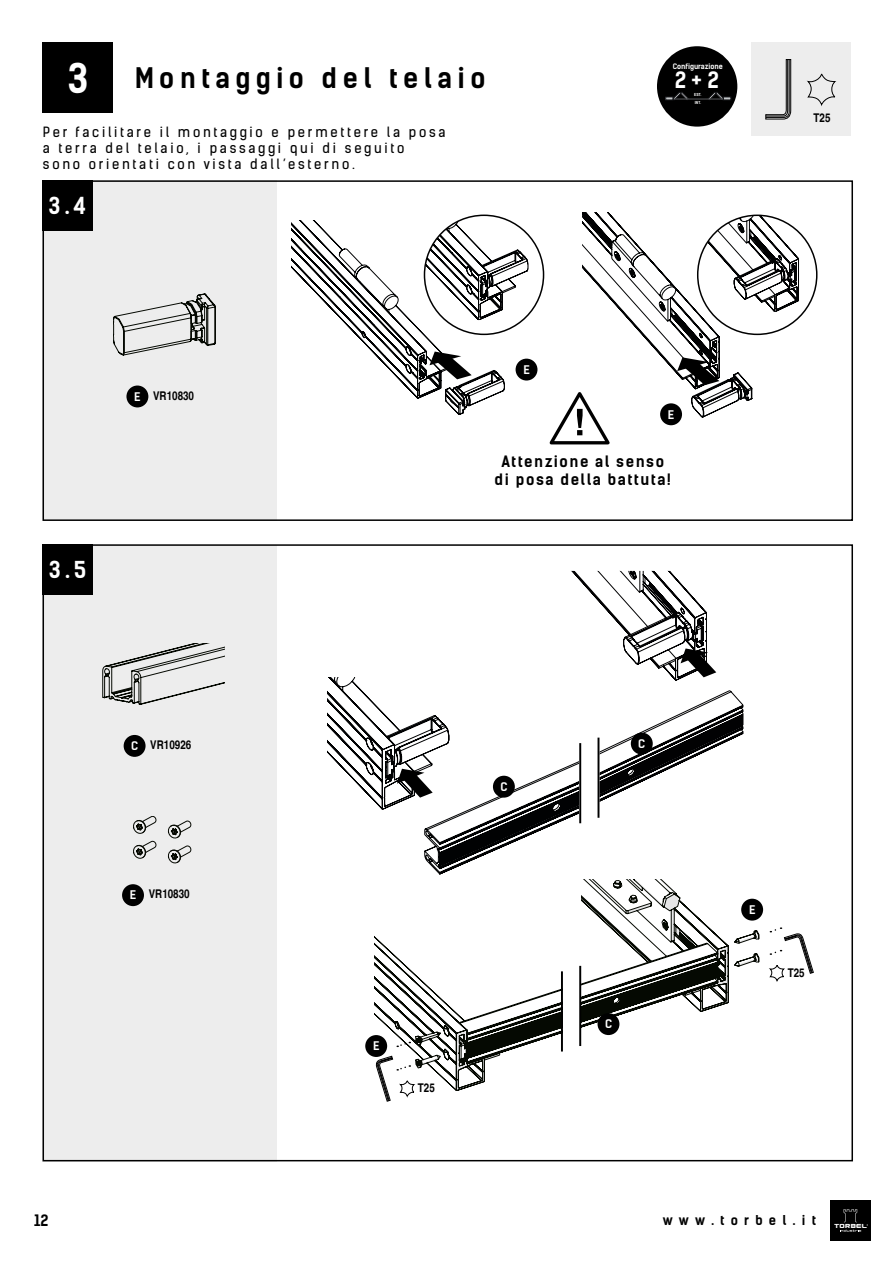
<style>
.page{position:relative;width:893px;height:1263px;background:#fff}
.page>*{position:absolute;margin:0;border:0;box-sizing:border-box;transform-origin:0 0}
.t1{font:700 27px "Kelson Sans";letter-spacing:.2em;color:#000}
.t2{font:700 22.2px "Kelson Sans";color:#fff}
.t3{font:700 21.6px "Kelson Sans";color:#fff}
.t4{font:700 15px/18px "Kelson Sans";letter-spacing:.1em;color:#000;text-align:center}
.t5{font:13.5px/16.2px "Kelson Sans";letter-spacing:.2em;color:#000}
.t6{font:700 12.9px "Kelson Sans";letter-spacing:.48em;color:#000}
.t7{font:700 condensed 12px "Helvetica";color:#000}
.t8{font:700 11.4px "Kelson Sans";color:#fff}
.t9{font:700 7.2px "Kelson Sans";color:#fff}
.t10{font:7.05px "Usuzi";letter-spacing:.05em;color:#fff}
.t11{font:700 3.9px/8.2px "Kelson Sans";color:#fff}
.s1{font-size:39px;color:#fff}
.s2{font-family:"Kelson Sans";font-stretch:normal;font-size:11.4px;color:#fff}
</style>
<div class="page">
<div style="left:830px;top:1200px;width:41px;height:41px;background:#000"></div>
<svg style="left:840px;top:1209px;width:28px;height:23px"></svg>
<div style="left:43px;top:180px;width:234px;height:341px;background:#ededed"></div>
<div style="left:43px;top:180px;width:810px;height:341px;border:2px solid #000"></div>
<div style="left:43px;top:545px;width:234px;height:616px;background:#ededed"></div>
<div style="left:751px;top:43px;width:99px;height:93px;background:#ededed"></div>
<svg style="left:765px;top:59px;width:26px;height:61px"></svg>
<svg style="left:807px;top:74px;width:29px;height:31px"></svg>
<div style="left:516px;top:359px;width:21px;height:21px;background:#000;border-radius:50%"></div>
<svg style="left:291px;top:215px;width:238px;height:200px"></svg>
<svg style="left:103px;top:644px;width:122px;height:60px"></svg>
<div style="left:124px;top:735px;width:22px;height:22px;background:#000;border-radius:50%"></div>
<svg style="left:133px;top:841px;width:23px;height:17px"></svg>
<svg style="left:168px;top:846px;width:23px;height:17px"></svg>
<div style="left:122px;top:884px;width:22px;height:22px;background:#000;border-radius:50%"></div>
<svg style="left:133px;top:816px;width:23px;height:17px"></svg>
<svg style="left:168px;top:821px;width:23px;height:17px"></svg>
<div style="left:43px;top:43px;width:70px;height:70px;background:#000"></div>
<div style="left:43px;top:180px;width:50px;height:51px;background:#000"></div>
<div style="left:43px;top:544px;width:50px;height:50px;background:#000"></div>
<svg style="left:113px;top:294px;width:103px;height:61px"></svg>
<div style="left:126px;top:385px;width:22px;height:22px;background:#000;border-radius:50%"></div>
<svg style="left:581px;top:880px;width:178px;height:153px"></svg>
<hr style="left:561px;top:971px;width:2px;height:80px;background:#000">
<hr style="left:579px;top:966px;width:2px;height:80px;background:#000">
<svg style="left:769px;top:927px;width:45px;height:54px"></svg>
<div style="left:597px;top:1013px;width:22px;height:22px;background:#000;border-radius:50%"></div>
<div style="left:741px;top:899px;width:22px;height:21px;background:#000;border-radius:50%"></div>
<div style="left:365px;top:1035px;width:22px;height:22px;background:#000;border-radius:50%"></div>
<svg style="left:374px;top:936px;width:188px;height:165px"></svg>
<div style="left:657px;top:46px;width:80px;height:81px;background:#000;border-radius:50%"></div>
<svg style="left:666px;top:92px;width:22px;height:8px"></svg>
<svg style="left:709px;top:92px;width:22px;height:8px"></svg>
<div style="left:673px;top:98px;width:50px;height:2px;border:1px solid #1a1b1f"></div>
<svg style="left:327px;top:677px;width:251px;height:197px"></svg>
<svg style="left:397px;top:769px;width:36px;height:29px"></svg>
<div style="left:493px;top:776px;width:22px;height:22px;background:#000;border-radius:50%"></div>
<svg style="left:553px;top:571px;width:190px;height:234px"></svg>
<svg style="left:549px;top:212px;width:250px;height:233px"></svg>
<hr style="left:579px;top:743px;width:2px;height:80px;background:#000">
<hr style="left:597px;top:738px;width:2px;height:80px;background:#000">
<h1 class="t1" style="left:67px;top:61px;width:420px"><span class="s1">3</span> Montaggio del telaio</h1>
<p class="t5" style="left:43px;top:123px;width:404px">Per facilitare il montaggio e permettere la posa a terra del telaio, i passaggi qui di seguito<br>sono orientati con vista dall’esterno.</p>
<h2 class="t2" style="left:49px;top:192px;width:39px">3.4</h2>
<p class="t9" style="left:673px;top:62px;width:52px">Configurazione</p>
<h3 class="t3" style="left:675px;top:67px;width:46px">2 + 2</h3>
<p class="t11" style="left:694px;top:90px;width:9px">EST.<br>INT.</p>
<p class="t7" style="left:134px;top:387px;width:61px"><span class="s2">E</span> VR10830</p>
<h2 class="t2" style="left:49px;top:556px;width:39px">3.5</h2>
<p class="t8" style="left:523px;top:363px;width:8px">E</p>
<p class="t8" style="left:668px;top:407px;width:8px">E</p>
<p class="t4" style="left:495px;top:452px;width:178px">Attenzione al senso di posa della battuta!</p>
<p class="t7" style="left:813px;top:110px;width:18px">T25</p>
<p class="t7" style="left:131px;top:737px;width:62px"><span class="s2">C</span> VR10926</p>
<p class="t7" style="left:130px;top:886px;width:61px"><span class="s2">E</span> VR10830</p>
<p class="t8" style="left:500px;top:780px;width:9px">C</p>
<p class="t8" style="left:373px;top:1039px;width:8px">E</p>
<p class="t7" style="left:418px;top:1080px;width:18px">T25</p>
<p class="t8" style="left:638px;top:737px;width:9px">C</p>
<p class="t8" style="left:605px;top:1017px;width:9px">C</p>
<p class="t8" style="left:749px;top:903px;width:8px">E</p>
<p class="t7" style="left:788px;top:964px;width:18px">T25</p>
<p class="t4" style="left:34px;top:1211px;width:16px">12</p>
<p class="t6" style="left:663px;top:1212px;width:155px">www.torbel.it</p>
<p class="t10" style="left:834px;top:1223px;width:34px">TORBEL</p>
</div>
